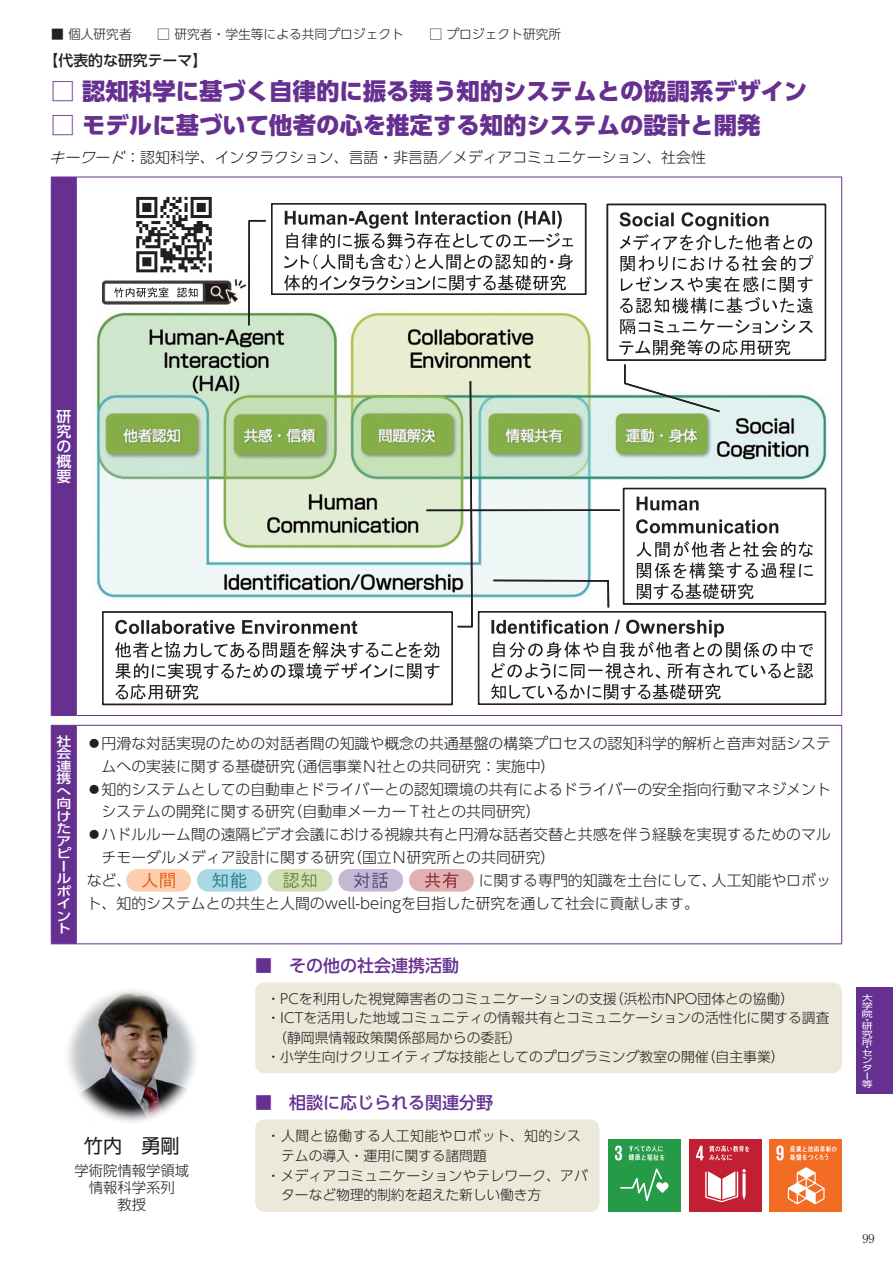
<style>
.page{position:relative;width:893px;height:1263px;background:#fff}
.page>*{position:absolute;margin:0;border:0;box-sizing:border-box;transform-origin:0 0}
.t1{font:800 23.4px "UD Shin Go Pro";color:#663091}
.t2{font:19.2px "UD Shin Go Pro";color:#231f20}
.t3{font:500 16.95px "UD Shin Go Pro";color:#663091}
.t4{font:300 14.85px/22.8px "UD Shin Go Pro";color:#231f20}
.t5{font:500 14.85px "UD Shin Go Pro";color:#231f20}
.t6{font:500 14.85px/14.9px "UD Shin Go Pro";color:#fff;text-align:justify}
.t7{font:300 14.4px/17px "UD Shin Go Pro";color:#231f20;text-align:center}
.t8{font:300 13.8px/19.2px "UD Shin Go Pro";color:#231f20}
.t9{font:300 13.8px "UD Shin Go Pro";letter-spacing:.035em;color:#231f20}
.t10{font:300 12.75px "UD Shin Go Pro";color:#231f20}
.t11{font:500 12.45px/12.5px "UD Shin Go Pro";color:#fff;scale:1.19 1}
.t12{font:300 12.15px "Ryumin Pro";color:#231f20}
.t13{font:8.1px/8.1px "UD Shin Go Pro";color:#fff;text-align:justify;scale:1.37 1}
.s1{font-style:italic}
</style>
<div class="page">
<div style="left:255px;top:982px;width:587px;height:91px;background:#ece9db;border-radius:10px"></div>
<div style="left:255px;top:1119px;width:345px;height:93px;background:#ece9db;border-radius:10px"></div>
<img style="left:68px;top:990px;width:128px;height:132px">
<hr style="left:76px;top:177px;width:1px;height:538px;background:#663091">
<hr style="left:76px;top:177px;width:766px;height:1px;background:#663091">
<hr style="left:841px;top:177px;width:1px;height:538px;background:#663091">
<hr style="left:76px;top:715px;width:766px;height:1px;background:#663091">
<div style="left:51px;top:177px;width:25px;height:767px;background:#663091"></div>
<hr style="left:76px;top:725px;width:1px;height:219px;background:#663091">
<hr style="left:76px;top:725px;width:766px;height:1px;background:#663091">
<hr style="left:841px;top:725px;width:1px;height:219px;background:#663091">
<hr style="left:76px;top:943px;width:766px;height:1px;background:#663091">
<div style="left:126px;top:869px;width:65px;height:22px;background:#fcceaf;border-radius:11px"></div>
<svg style="left:142px;top:873px;width:33px;height:15px"></svg>
<div style="left:197px;top:869px;width:65px;height:22px;background:#a8d9e4;border-radius:11px"></div>
<svg style="left:212px;top:872px;width:34px;height:16px"></svg>
<div style="left:338px;top:869px;width:65px;height:22px;background:#c3b9d4;border-radius:11px"></div>
<svg style="left:354px;top:872px;width:34px;height:16px"></svg>
<div style="left:268px;top:869px;width:64px;height:22px;background:#d1dfb9;border-radius:11px"></div>
<svg style="left:283px;top:872px;width:33px;height:16px"></svg>
<div style="left:409px;top:869px;width:65px;height:22px;background:#e3b0b2;border-radius:11px"></div>
<svg style="left:425px;top:872px;width:33px;height:16px"></svg>
<div style="left:770px;top:1140px;width:72px;height:72px;background:#f36c24"></div>
<svg style="left:788px;top:1167px;width:37px;height:37px"></svg>
<svg style="left:776px;top:1145px;width:8px;height:15px"></svg>
<svg style="left:790px;top:1146px;width:46px;height:14px"></svg>
<div style="left:689px;top:1140px;width:72px;height:72px;background:#c21f32"></div>
<svg style="left:705px;top:1169px;width:41px;height:33px"></svg>
<svg style="left:696px;top:1146px;width:7px;height:14px"></svg>
<svg style="left:709px;top:1146px;width:40px;height:14px"></svg>
<div style="left:608px;top:1140px;width:72px;height:72px;background:#269b47"></div>
<svg style="left:620px;top:1168px;width:48px;height:33px"></svg>
<svg style="left:615px;top:1145px;width:7px;height:15px"></svg>
<svg style="left:628px;top:1145px;width:36px;height:15px"></svg>
<svg style="left:102px;top:197px;width:724px;height:508px"></svg>
<div style="left:857px;top:988px;width:36px;height:106px;background:#663091"></div>
<p class="t10" style="left:51px;top:24px;width:512px">■ 個人研究者　　□ 研究者・学生等による共同プロジェクト　　□ プロジェクト研究所</p>
<p class="t5" style="left:44px;top:49px;width:165px">【代表的な研究テーマ】</p>
<h1 class="t1" style="left:51px;top:72px;width:758px">□ 認知科学に基づく自律的に振る舞う知的システムとの協調系デザイン</h1>
<h1 class="t1" style="left:51px;top:106px;width:711px">□ モデルに基づいて他者の心を推定する知的システムの設計と開発</h1>
<p class="t4" style="left:49px;top:145px;width:658px"><span class="s1">キーワード</span>：認知科学、インタラクション、言語・非言語／メディアコミュニケーション、社会性</p>
<p class="t6" style="left:56px;top:409px;width:16px">研究の概要</p>
<p class="t11" style="left:56px;top:734px;width:14px">社会連携へ向けたアピールポイント</p>
<p class="t4" style="left:87px;top:731px;width:746px">◦円滑な対話実現のための対話者間の知識や概念の共通基盤の構築プロセスの認知科学的解析と音声対話システ</p>
<p class="t4" style="left:102px;top:754px;width:455px">ムへの実装に関する基礎研究（通信事業Ｎ社との共同研究：実施中）</p>
<p class="t4" style="left:87px;top:777px;width:746px">◦知的システムとしての自動車とドライバーとの認知環境の共有によるドライバーの安全指向行動マネジメント</p>
<p class="t4" style="left:102px;top:800px;width:441px">システムの開発に関する研究（自動車メーカーＴ社との共同研究）</p>
<p class="t4" style="left:87px;top:823px;width:746px">◦ハドルルーム間の遠隔ビデオ会議における視線共有と円滑な話者交替と共感を伴う経験を実現するためのマル</p>
<p class="t4" style="left:102px;top:845px;width:455px">チモーダルメディア設計に関する研究（国立Ｎ研究所との共同研究）</p>
<p class="t4" style="left:87px;top:868px;width:46px">など、</p>
<p class="t4" style="left:87px;top:868px;width:746px;text-indent:392px">に関する専門的知識を土台にして、人工知能やロボット、知的システムとの共生と人間のwell-beingを目指した研究を通して社会に貢献します。</p>
<p class="t2" style="left:84px;top:1130px;width:97px">竹内　勇剛</p>
<p class="t7" style="left:74px;top:1162px;width:116px">学術院情報学領域情報科学系列<br>教授</p>
<p class="t3" style="left:255px;top:951px;width:206px">■　その他の社会連携活動</p>
<p class="t8" style="left:266px;top:989px;width:565px">・PCを利用した視覚障害者のコミュニケーションの支援（浜松市NPO団体との協働）・ICTを活用した地域コミュニティの情報共有とコミュニケーションの活性化に関する調査　（静岡県情報政策関係部局からの委託）<br>・小学生向けクリエイティブな技能としてのプログラミング教室の開催（自主事業）</p>
<p class="t3" style="left:255px;top:1088px;width:240px">■　相談に応じられる関連分野</p>
<p class="t9" style="left:267px;top:1125px;width:316px">・人間と協働する人工知能やロボット、知的シス</p>
<p class="t8" style="left:281px;top:1145px;width:207px">テムの導入・運用に関する諸問題</p>
<p class="t8" style="left:266px;top:1165px;width:323px">・メディアコミュニケーションやテレワーク、アバ</p>
<p class="t8" style="left:281px;top:1185px;width:262px">ターなど物理的制約を超えた新しい働き方</p>
<p class="t13" style="left:862px;top:994px;width:9px">大学院</p>
<p class="t13" style="left:862px;top:1015px;width:6px">・</p>
<p class="t13" style="left:862px;top:1021px;width:9px">研究所</p>
<p class="t13" style="left:862px;top:1043px;width:6px">・</p>
<p class="t13" style="left:862px;top:1049px;width:9px;line-height:7.6px;text-align:left">センター等</p>
<p class="t12" style="left:862px;top:1229px;width:14px">99</p>
</div>
